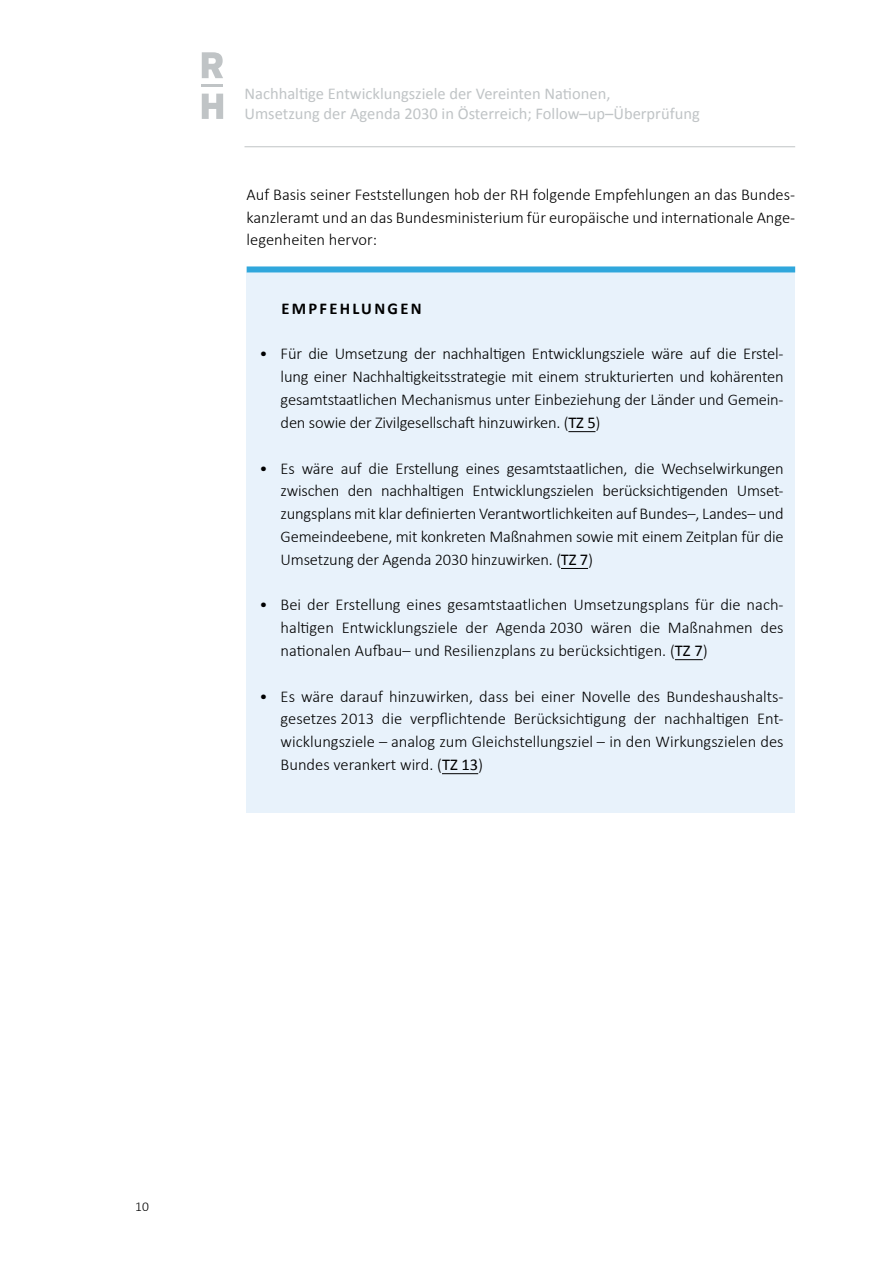
<style>
.page{position:relative;width:893px;height:1263px;background:#fff}
.page>*{position:absolute;margin:0;border:0;box-sizing:border-box;transform-origin:0 0}
.Kurzfassung_Empfehlungsbox_Empfehlungsbo{font:300 16.5px/22.8px "Calibri";letter-spacing:-.01em;color:#000;text-align:justify}
.Langfassung_Standard{font:300 16.5px/22.8px "Calibri";letter-spacing:-.005em;color:#000;text-align:justify}
.t1{font:16.5px/19.5px "Calibri";color:#c0c4c6}
.Kurzfassung_Empfehlungsbox_Empfehlungsbo-2{font:700 16.5px "Calibri";letter-spacing:.14em;color:#000}
.t2{font:300 13.5px "Calibri";color:#000}
.s1{font-weight:400}
</style>
<div class="page">
<hr style="left:244px;top:146px;width:551px;height:1px;background:#c0c4c6">
<svg style="left:202px;top:94px;width:21px;height:25px"></svg>
<svg style="left:202px;top:52px;width:21px;height:26px"></svg>
<hr style="left:202px;top:85px;width:21px;height:2px;background:#c0c4c6">
<div style="left:247px;top:272px;width:548px;height:59px;background:#e8f2fb"></div>
<div style="left:247px;top:266px;width:548px;height:6px;background:#30a7dc"></div>
<div style="left:247px;top:330px;width:548px;height:140px;background:#e8f2fb"></div>
<svg style="left:568px;top:431px;width:27px;height:1px"></svg>
<div style="left:247px;top:444px;width:548px;height:163px;background:#e8f2fb"></div>
<svg style="left:561px;top:568px;width:27px;height:1px"></svg>
<div style="left:247px;top:581px;width:548px;height:117px;background:#e8f2fb"></div>
<svg style="left:675px;top:659px;width:28px;height:1px"></svg>
<div style="left:247px;top:672px;width:548px;height:140px;background:#e8f2fb"></div>
<hr style="left:442px;top:773px;width:36px;height:1px;background:#000">
<p class="t1" style="left:244px;top:83px;width:457px">Nachhaltige Entwicklungsziele der Vereinten Nationen,<br>Umsetzung der Agenda 2030 in Österreich; Follow–up–Überprüfung</p>
<p class="Langfassung_Standard" style="left:247px;top:183px;width:550px">Auf Basis seiner Feststellungen hob der RH folgende Empfehlungen an das Bundes&shy;kanzleramt und an das Bundesministerium für europäische und internationale Ange&shy;legenheiten hervor:</p>
<p class="Kurzfassung_Empfehlungsbox_Empfehlungsbo-2" style="left:281px;top:298px;width:142px">EMPFEHLUNGEN</p>
<p class="Kurzfassung_Empfehlungsbox_Empfehlungsbo" style="left:281px;top:342px;width:505px;text-indent:-21px">• Für die Umsetzung der nachhaltigen Entwicklungsziele wäre auf die Erstel&shy;lung einer Nachhaltigkeitsstrategie mit einem strukturierten und kohärenten gesamtstaatlichen Mechanismus unter Einbeziehung der Länder und Gemein&shy;den sowie der Zivilgesellschaft hinzuwirken. (<span class="s1">TZ 5</span>)</p>
<p class="Kurzfassung_Empfehlungsbox_Empfehlungsbo" style="left:281px;top:456px;width:505px;text-indent:-21px">• Es wäre auf die Erstellung eines gesamtstaatlichen, die Wechselwirkungen zwischen den nachhaltigen Entwicklungszielen berücksichtigenden Umset&shy;zungsplans mit klar definierten Verantwortlichkeiten auf Bundes–, Landes– und Gemeindeebene, mit konkreten Maßnahmen sowie mit einem Zeitplan für die Umsetzung der Agenda 2030 hinzuwirken. (<span class="s1">TZ 7</span>)</p>
<p class="Kurzfassung_Empfehlungsbox_Empfehlungsbo" style="left:281px;top:593px;width:504px;text-indent:-21px">• Bei der Erstellung eines gesamtstaatlichen Umsetzungsplans für die nach&shy;haltigen Entwicklungsziele der Agenda 2030 wären die Maßnahmen des nationalen Aufbau– und Resilienzplans zu berücksichtigen. (<span class="s1">TZ 7</span>)</p>
<p class="Kurzfassung_Empfehlungsbox_Empfehlungsbo" style="left:281px;top:684px;width:504px;text-indent:-21px">• Es wäre darauf hinzuwirken, dass bei einer Novelle des Bundeshaushalts&shy;gesetzes 2013 die verpflichtende Berücksichtigung der nachhaltigen Ent&shy;wicklungsziele – analog zum Gleichstellungsziel – in den Wirkungszielen des Bundes verankert wird. (<span class="s1">TZ 13</span>)</p>
<p class="t2" style="left:135px;top:1198px;width:15px">10</p>
</div>
